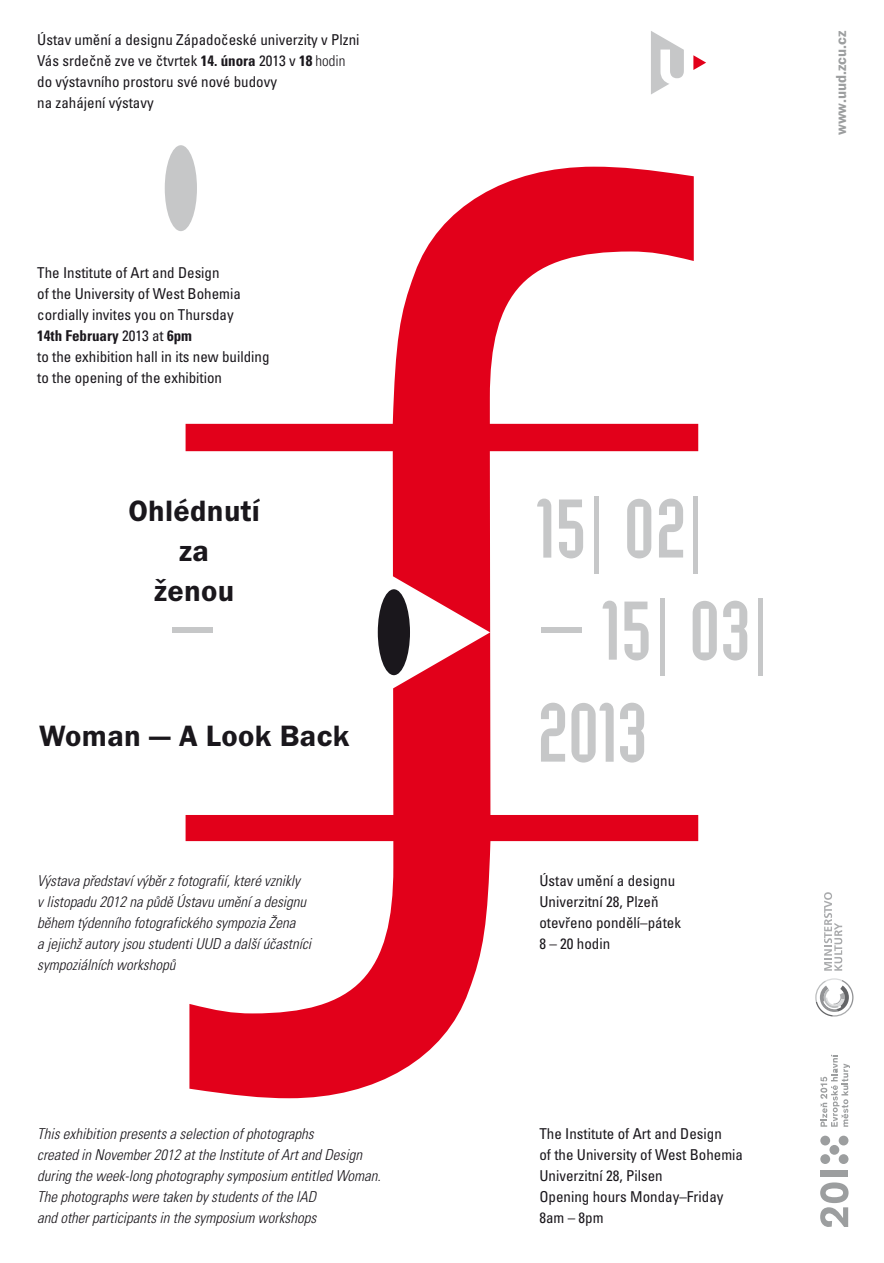
<style>
.page{position:relative;width:884px;height:1263px;background:#fff}
.page>*{position:absolute;margin:0;border:0;box-sizing:border-box;transform-origin:0 0}
.t1{font:700 85.05px/102px "GL Su";color:#c6c7c8}
.t2{font:600 30.45px/39.6px "Franklin Gothic Itc TCE";letter-spacing:.01em;color:#1a171c;text-align:center}
.t3{font:condensed 15px/21px "Univers CE";color:#1a171c}
.t4{font:italic 300 condensed 15px/21px "Univers CE";color:#1a171c}
.t5{font:600 15px "Franklin Gothic Itc TCE";color:#9c9e9f}
.s1{font-weight:700}
.s2{font-weight:300}
</style>
<div class="page">
<svg style="left:693px;top:55px;width:13px;height:15px"></svg>
<svg style="left:651px;top:31px;width:33px;height:64px"></svg>
<div style="left:821px;top:1170px;width:27px;height:6px;background:#9c9e9f"></div>
<svg style="left:820px;top:1182px;width:29px;height:45px"></svg>
<div style="left:829px;top:1145px;width:10px;height:10px;background:#9c9e9f;border-radius:50%"></div>
<div style="left:839px;top:1154px;width:10px;height:10px;background:#9c9e9f;border-radius:50%"></div>
<div style="left:820px;top:1154px;width:10px;height:10px;background:#9c9e9f;border-radius:50%"></div>
<div style="left:820px;top:1136px;width:10px;height:9px;background:#9c9e9f;border-radius:50%"></div>
<div style="left:839px;top:1136px;width:9px;height:9px;background:#9c9e9f;border-radius:50%"></div>
<svg style="left:820px;top:1054px;width:30px;height:73px"></svg>
<div style="left:165px;top:145px;width:32px;height:86px;background:#c6c7c8;border-radius:50%"></div>
<svg style="left:186px;top:167px;width:512px;height:931px"></svg>
<div style="left:172px;top:627px;width:41px;height:6px;background:#c6c7c8"></div>
<svg style="left:824px;top:892px;width:18px;height:79px"></svg>
<svg style="left:815px;top:978px;width:39px;height:38px"></svg>
<p class="t3" style="left:37px;top:30px;width:324px">Ústav umění a designu Západočeské univerzity v Plzni Vás srdečně zve ve čtvrtek <span class="s1">14. února</span> 2013 v <span class="s1">18</span> <span class="s2">hodin </span>do výstavního prostoru své nové budovy<br>na zahájení výstavy</p>
<p class="t3" style="left:37px;top:263px;width:234px">The Institute of Art and Design<br>of the University of West Bohemia cordially invites you on Thursday<br><span class="s1">14th February</span> 2013 at <span class="s1">6pm<br></span>to the exhibition hall in its new building to the opening of the exhibition</p>
<h2 class="t2" style="left:128px;top:492px;width:133px">Ohlédnutí za<br>ženou</h2>
<h2 class="t2" style="left:39px;top:716px;width:312px">Woman — A Look Back</h2>
<p class="t4" style="left:37px;top:870px;width:276px">Výstava představí výběr z fotografií, které vznikly<br>v listopadu 2012 na půdě Ústavu umění a designu během týdenního fotografického sympozia Žena<br>a jejichž autory jsou studenti UUD a další účastníci sympoziálních workshopů</p>
<p class="t4" style="left:37px;top:1124px;width:345px">This exhibition presents a selection of photographs<br>created in November 2012 at the Institute of Art and Design during the week-long photography symposium entitled Woman.<br>The photographs were taken by students of the IAD<br>and other participants in the symposium workshops</p>
<p class="t5" style="left:833px;top:135px;width:106px;rotate:-90deg">www.uud.zcu.cz</p>
<h1 class="t1" style="left:537px;top:481px;width:169px">15| 02|</h1>
<h1 class="t1" style="left:537px;top:583px;width:235px">— 15| 03|<br>2013</h1>
<p class="t3" style="left:539px;top:870px;width:143px">Ústav umění a designu<br>Univerzitní 28, Plzeň otevřeno pondělí–pátek<br>8 – 20 hodin</p>
<p class="t3" style="left:539px;top:1124px;width:205px">The Institute of Art and Design<br>of the University of West Bohemia<br>Univerzitní 28, Pilsen<br>Opening hours Monday–Friday<br>8am – 8pm</p>
</div>
